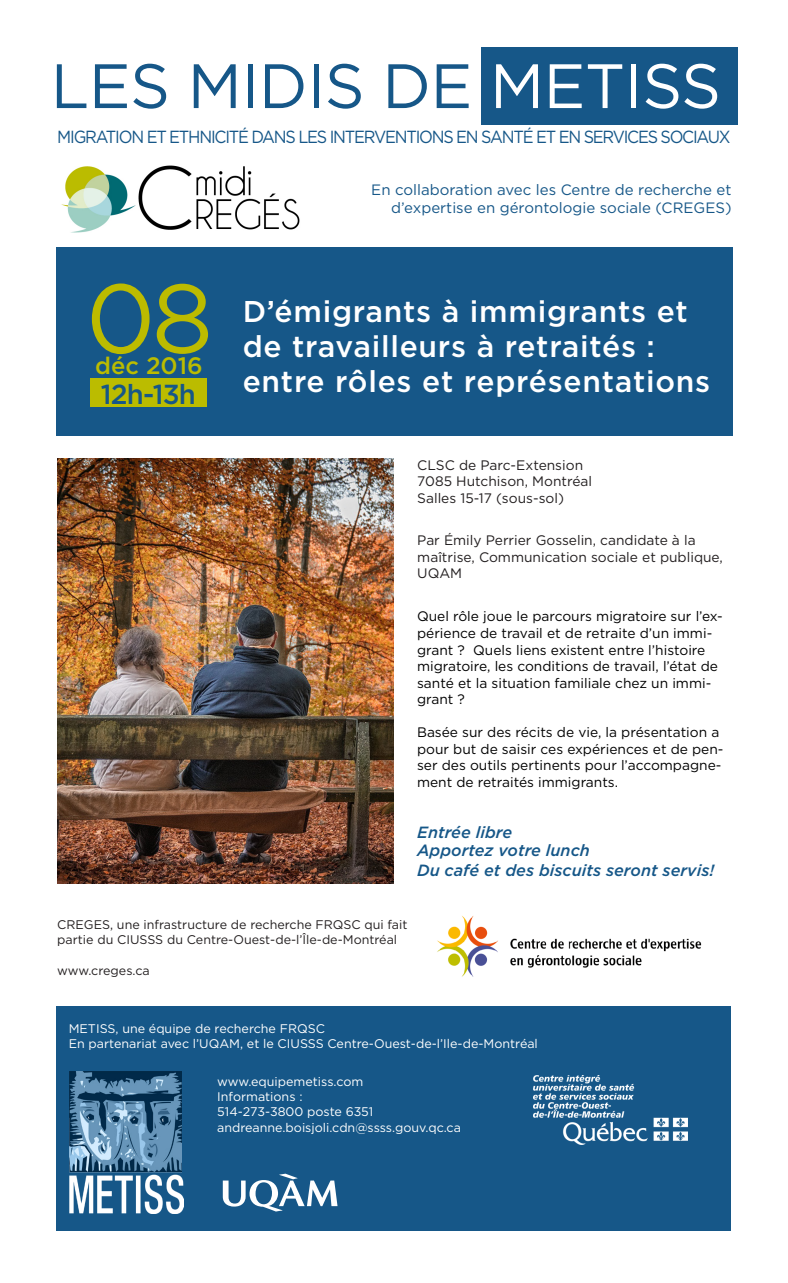
<style>
.page{position:relative;width:788px;height:1283px;background:#fff}
.page>*{position:absolute;margin:0;border:0;box-sizing:border-box;transform-origin:0 0}
.t1{font:97.5px "Gotham";color:#bcbb00}
.t2{font:62.5px "Gotham";letter-spacing:-.01em;color:#165788}
.t3{font:500 30px/35px "Gotham";letter-spacing:.025em;color:#fff}
.t4{font:500 27.5px "Gotham";letter-spacing:-.03em;color:#165788}
.t5{font:500 23.75px "Gotham";color:#bbbc00}
.t6{font:17.5px "Gotham";letter-spacing:-.075em;color:#165788;scale:.93 1}
.t7{font:italic 500 16.25px "Gotham";color:#165788}
.t8{font:15px/18px "Gotham";color:#165788;text-align:right}
.t9{font:13.75px/16.5px "Gotham";color:#000}
.t10{font:13.75px/16.5px "Gotham";color:#231f20}
.t11{font:12.5px/15px "Gotham";color:#fff}
.t12{font:12.5px/15px "Gotham";color:#231f20}
.s1{color:#fff}
</style>
<div class="page">
<div style="left:56px;top:1006px;width:675px;height:225px;background:#165788"></div>
<img style="left:69px;top:1071px;width:115px;height:142px">
<div style="left:56px;top:248px;width:676px;height:188px;background:#165788"></div>
<img style="left:57px;top:459px;width:337px;height:425px">
<img style="left:533px;top:1075px;width:154px;height:69px">
<div style="left:90px;top:378px;width:116px;height:29px;background:#bbbc00"></div>
<div style="left:481px;top:47px;width:257px;height:78px;background:#165788"></div>
<img style="left:61px;top:165px;width:239px;height:68px">
<svg style="left:223px;top:1173px;width:114px;height:38px"></svg>
<img style="left:437px;top:916px;width:265px;height:61px">
<div style="left:182px;top:1069px;width:7px;height:103px;background:#165788"></div>
<p class="t2" style="left:51px;top:46px;width:671px">LES MIDIS DE <span class="s1">METISS</span></p>
<p class="t6" style="left:57px;top:126px;width:725px">MIGRATION ET ETHNICITÉ DANS LES INTERVENTIONS EN SANTÉ ET EN SERVICES SOCIAUX</p>
<p class="t1" style="left:86px;top:256px;width:129px">08</p>
<p class="t5" style="left:95px;top:350px;width:109px">déc 2016</p>
<p class="t4" style="left:101px;top:376px;width:97px">12h-13h</p>
<p class="t8" style="left:371px;top:180px;width:362px">En collaboration avec les Centre de recherche et d’expertise en gérontologie sociale (CREGES)</p>
<p class="t3" style="left:243px;top:293px;width:469px">D’émigrants à immigrants et de travailleurs à retraités : entre rôles et représentations</p>
<p class="t10" style="left:417px;top:456px;width:176px">CLSC de Parc-Extension<br>7085 Hutchison, Montréal</p>
<p class="t10" style="left:417px;top:489px;width:148px">Salles 15-17 (sous-sol)</p>
<p class="t10" style="left:417px;top:532px;width:307px">Par Émily Perrier Gosselin, candidate à la maîtrise, Communication sociale et publique,<br>UQAM</p>
<p class="t9" style="left:417px;top:608px;width:307px">Quel rôle joue le parcours migratoire sur l’ex&shy;périence de travail et de retraite d’un immi&shy;grant ? Quels liens existent entre l’histoire migratoire, les conditions de travail, l’état de santé et la situation familiale chez un immi&shy;grant ?</p>
<p class="t9" style="left:417px;top:723px;width:308px">Basée sur des récits de vie, la présentation a pour but de saisir ces expériences et de pen&shy;ser des outils pertinents pour l’accompagne&shy;ment de retraités immigrants.</p>
<p class="t7" style="left:417px;top:821px;width:96px">Entrée libre</p>
<p class="t7" style="left:417px;top:839px;width:174px">Apportez votre lunch</p>
<p class="t7" style="left:417px;top:859px;width:299px">Du café et des biscuits seront servis!</p>
<p class="t12" style="left:57px;top:916px;width:351px">CREGES, une infrastructure de recherche FRQSC qui fait partie du CIUSSS du Centre-Ouest-de-l’Île-de-Montréal</p>
<p class="t12" style="left:57px;top:962px;width:94px">www.creges.ca</p>
<p class="t11" style="left:69px;top:1020px;width:258px">METISS, une équipe de recherche FRQSC</p>
<p class="t11" style="left:69px;top:1035px;width:470px">En partenariat avec l’UQAM, et le CIUSSS Centre-Ouest-de-l’Ile-de-Montréal</p>
<p class="t11" style="left:217px;top:1073px;width:148px">www.equipemetiss.com</p>
<p class="t11" style="left:217px;top:1088px;width:158px">Informations :<br>514-273-3800 poste 6351</p>
<p class="t11" style="left:217px;top:1120px;width:245px">andreanne.boisjoli.cdn@ssss.gouv.qc.ca</p>
</div>
